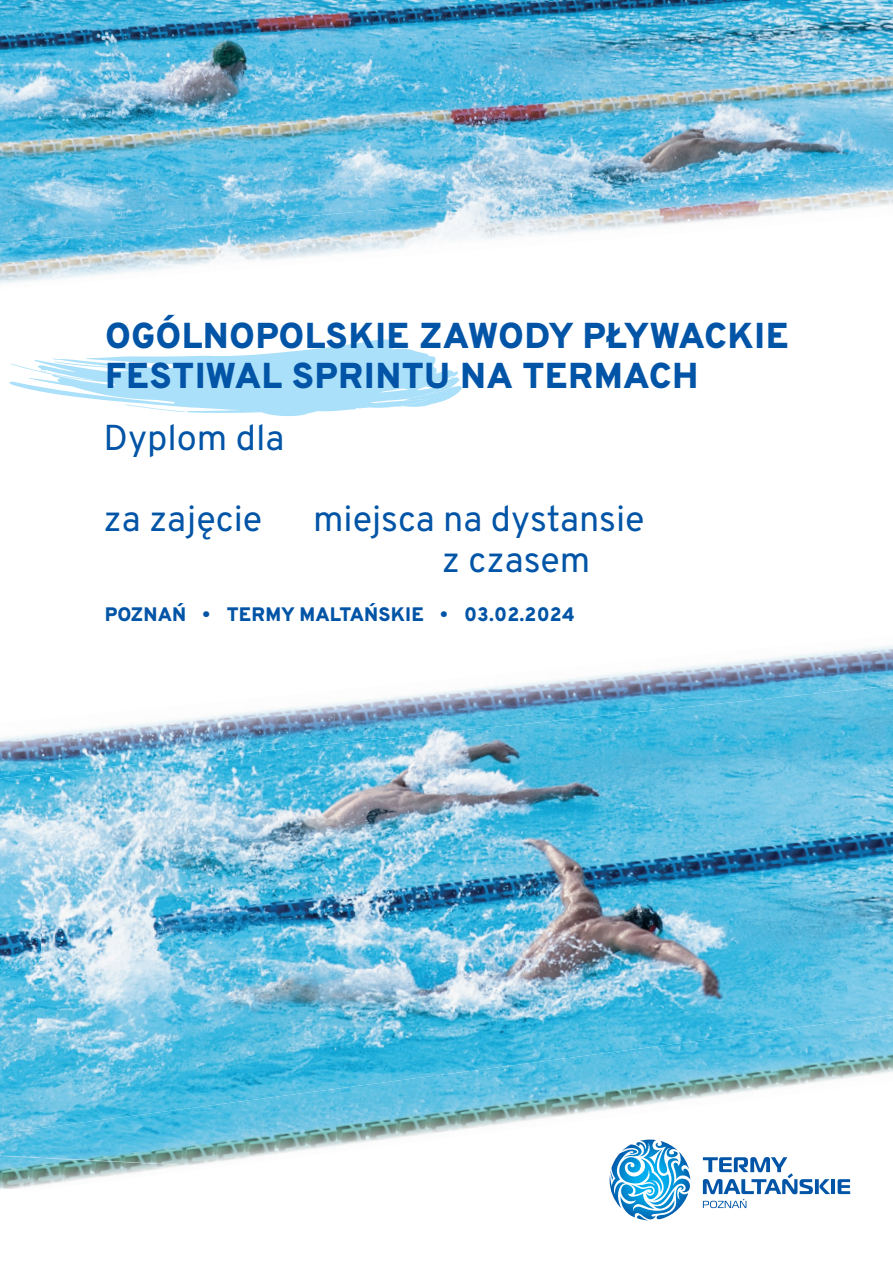
<style>
.page{position:relative;width:893px;height:1263px;background:#fff}
.page>*{position:absolute;margin:0;border:0;box-sizing:border-box;transform-origin:0 0}
.t1{font:800 36px/40.5px "Overpass";letter-spacing:.01em;color:#0154a6}
.t2{font:36px/40.5px "Overpass";color:#0154a6}
.t3{font:800 19.5px "Overpass";letter-spacing:.01em;color:#0154a6}
</style>
<div class="page">
<img style="left:535px;top:723px;width:358px;height:253px">
<img style="left:212px;top:724px;width:323px;height:338px">
<img style="left:0;top:778px;width:32px;height:303px">
<img style="left:32px;top:757px;width:180px;height:324px">
<img style="left:518px;top:976px;width:375px;height:51px">
<img style="left:516px;top:1027px;width:114px;height:22px">
<img style="left:193px;top:1062px;width:174px;height:19px">
<img style="left:318px;top:0;width:575px;height:164px">
<img style="left:0;top:0;width:318px;height:216px">
<img style="left:307px;top:161px;width:395px;height:31px">
<svg style="left:0;top:1081px;width:851px;height:140px"></svg>
<img style="left:0;top:1161px;width:220px;height:29px">
<img style="left:630px;top:1015px;width:263px;height:66px">
<img style="left:367px;top:1049px;width:266px;height:85px">
<img style="left:103px;top:1084px;width:267px;height:83px">
<img style="left:0;top:1119px;width:106px;height:42px">
<img style="left:525px;top:1115px;width:106px;height:19px">
<img style="left:630px;top:1081px;width:221px;height:39px">
<img style="left:210px;top:1155px;width:106px;height:21px">
<img style="left:315px;top:1128px;width:211px;height:34px">
<img style="left:0;top:1168px;width:211px;height:36px">
<img style="left:211px;top:723px;width:316px;height:24px">
<img style="left:524px;top:723px;width:85px;height:1px">
<img style="left:0;top:723px;width:211px;height:55px">
<img style="left:207px;top:742px;width:97px;height:15px">
<img style="left:157px;top:645px;width:736px;height:78px">
<img style="left:577px;top:164px;width:316px;height:52px">
<img style="left:261px;top:192px;width:319px;height:24px">
<img style="left:0;top:216px;width:759px;height:68px">
<svg style="left:9px;top:339px;width:453px;height:77px"></svg>
<svg style="left:610px;top:1139px;width:80px;height:69px"></svg>
<hr style="left:831px;top:1179px;width:4px;height:15px;background:#0154a6">
<svg style="left:838px;top:1179px;width:12px;height:15px"></svg>
<svg style="left:703px;top:1157px;width:127px;height:51px"></svg>
<p class="t1" style="left:105px;top:315px;width:685px">OGÓLNOPOLSKIE ZAWODY PŁYWACKIE<br>FESTIWAL SPRINTU NA TERMACH</p>
<p class="t2" style="left:104px;top:418px;width:182px">Dyplom dla</p>
<p class="t2" style="left:104px;top:499px;width:160px">za zajęcie</p>
<p class="t2" style="left:442px;top:499px;width:204px;text-indent:-129px">miejsca na dystansie z czasem</p>
<p class="t3" style="left:105px;top:600px;width:472px">POZNAŃ • TERMY MALTAŃSKIE • 03.02.2024</p>
</div>
